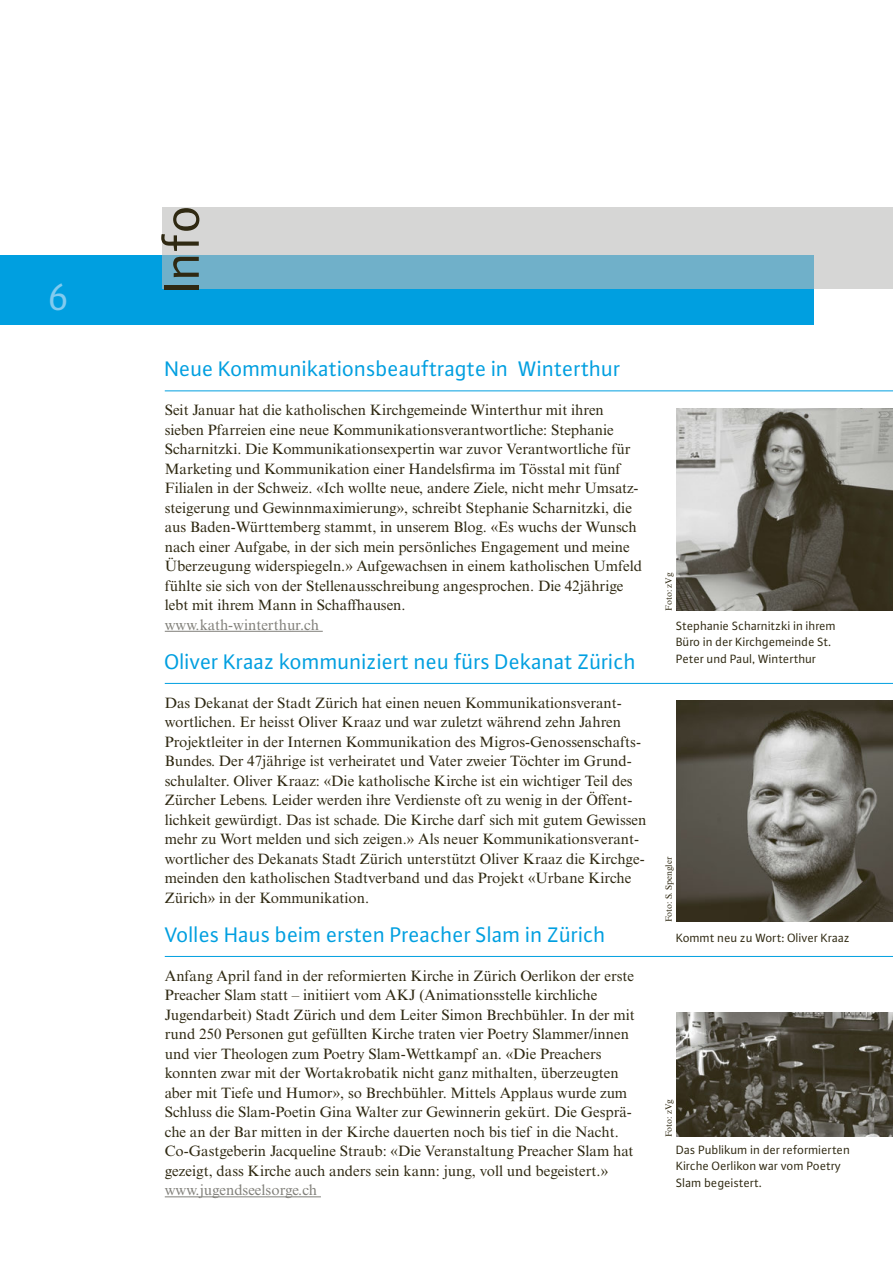
<style>
.page{position:relative;width:893px;height:1263px;background:#fff}
.page>*{position:absolute;margin:0;border:0;box-sizing:border-box;transform-origin:0 0}
.t1{font:52.5px "Plus Sans Pro";color:#2f2912}
.t2{font:39px "Plus Sans Pro";color:#82cbef}
.t3{font:22.5px "Plus Sans Pro";color:#009fe0}
.t4{font:15px/19.5px "Times New Roman MT Std";color:#2f2912}
.t5{font:15px "Times New Roman MT Std";color:#81807a}
.t6{font:12.75px/16.5px "Plus Sans Pro";color:#2f2912}
.t7{font:9px "Times New Roman MT Std";color:#2f2912}
</style>
<div class="page">
<div style="left:0;top:255px;width:814px;height:70px;background:#009fe0"></div>
<svg style="left:162px;top:208px;width:731px;height:81px;background:#afc7d0"></svg>
<img style="left:676px;top:701px;width:217px;height:221px">
<img style="left:676px;top:408px;width:217px;height:202px">
<img style="left:676px;top:1013px;width:217px;height:123px">
<hr style="left:165px;top:631px;width:158px;height:1px;background:#81807a">
<hr style="left:165px;top:1196px;width:156px;height:1px;background:#81807a">
<hr style="left:165px;top:390px;width:728px;height:1px;background:#009fe0">
<hr style="left:165px;top:683px;width:728px;height:1px;background:#009fe0">
<hr style="left:165px;top:956px;width:728px;height:1px;background:#009fe0">
<h2 class="t2" style="left:49px;top:271px;width:22px">6</h2>
<h1 class="t1" style="left:147px;top:292px;width:90px;rotate:-90deg">Info</h1>
<h3 class="t3" style="left:165px;top:354px;width:457px">Neue Kommunikationsbeauftragte in Winterthur</h3>
<p class="t4" style="left:165px;top:400px;width:479px">Seit Januar hat die katholischen Kirchgemeinde Winterthur mit ihren sieben Pfarreien eine neue Kommunikationsverantwortliche: Stephanie Scharnitzki. Die Kommunikationsexpertin war zuvor Verantwortliche für Marketing und Kommunikation einer Handelsfirma im Tösstal mit fünf Filialen in der Schweiz. «Ich wollte neue, andere Ziele, nicht mehr Umsatz&shy;steigerung und Gewinnmaximierung», schreibt Stephanie Scharnitzki, die aus Baden-Württemberg stammt, in unserem Blog. «Es wuchs der Wunsch nach einer Aufgabe, in der sich mein persönliches Engagement und meine Überzeugung widerspiegeln.» Aufgewachsen in einem katholischen Umfeld fühlte sie sich von der Stellenausschreibung angesprochen. Die 42jährige lebt mit ihrem Mann in Schaffhausen.</p>
<p class="t5" style="left:165px;top:616px;width:156px">www.kath-winterthur.ch</p>
<h3 class="t3" style="left:165px;top:646px;width:473px">Oliver Kraaz kommuniziert neu fürs Dekanat Zürich</h3>
<p class="t4" style="left:165px;top:693px;width:483px">Das Dekanat der Stadt Zürich hat einen neuen Kommunikationsverant&shy;wortlichen. Er heisst Oliver Kraaz und war zuletzt während zehn Jahren Projektleiter in der Internen Kommunikation des Migros-Genossenschafts-Bundes. Der 47jährige ist verheiratet und Vater zweier Töchter im Grund&shy;schulalter. Oliver Kraaz: «Die katholische Kirche ist ein wichtiger Teil des Zürcher Lebens. Leider werden ihre Verdienste oft zu wenig in der Öffent&shy;lichkeit gewürdigt. Das ist schade. Die Kirche darf sich mit gutem Gewissen mehr zu Wort melden und sich zeigen.» Als neuer Kommunikationsverant&shy;wortlicher des Dekanats Stadt Zürich unterstützt Oliver Kraaz die Kirchge&shy;meinden den katholischen Stadtverband und das Projekt «Urbane Kirche Zürich» in der Kommunikation.</p>
<h3 class="t3" style="left:165px;top:919px;width:442px">Volles Haus beim ersten Preacher Slam in Zürich</h3>
<p class="t4" style="left:165px;top:966px;width:472px">Anfang April fand in der reformierten Kirche in Zürich Oerlikon der erste Preacher Slam statt – initiiert vom AKJ (Animationsstelle kirchliche Jugendarbeit) Stadt Zürich und dem Leiter Simon Brechbühler. In der mit rund 250 Personen gut gefüllten Kirche traten vier Poetry Slammer/innen und vier Theologen zum Poetry Slam-Wettkampf an. «Die Preachers konnten zwar mit der Wortakrobatik nicht ganz mithalten, überzeugten aber mit Tiefe und Humor», so Brechbühler. Mittels Applaus wurde zum Schluss die Slam-Poetin Gina Walter zur Gewinnerin gekürt. Die Gesprä&shy;che an der Bar mitten in der Kirche dauerten noch bis tief in die Nacht.<br>Co-Gastgeberin Jacqueline Straub: «Die Veranstaltung Preacher Slam hat gezeigt, dass Kirche auch anders sein kann: jung, voll und begeistert.»</p>
<p class="t5" style="left:165px;top:1181px;width:154px">www.jugendseelsorge.ch</p>
<p class="t7" style="left:664px;top:611px;width:39px;rotate:-90deg">Foto: zVg</p>
<p class="t6" style="left:676px;top:617px;width:161px">Stephanie Scharnitzki in ihrem<br>Büro in der Kirchgemeinde St.<br>Peter und Paul, Winterthur</p>
<p class="t7" style="left:664px;top:922px;width:67px;rotate:-90deg">Foto: S. Spengler</p>
<p class="t6" style="left:676px;top:929px;width:175px">Kommt neu zu Wort: Oliver Kraaz</p>
<p class="t7" style="left:664px;top:1137px;width:39px;rotate:-90deg">Foto: zVg</p>
<p class="t6" style="left:676px;top:1141px;width:175px">Das Publikum in der reformierten<br>Kirche Oerlikon war vom Poetry<br>Slam begeistert.</p>
</div>
